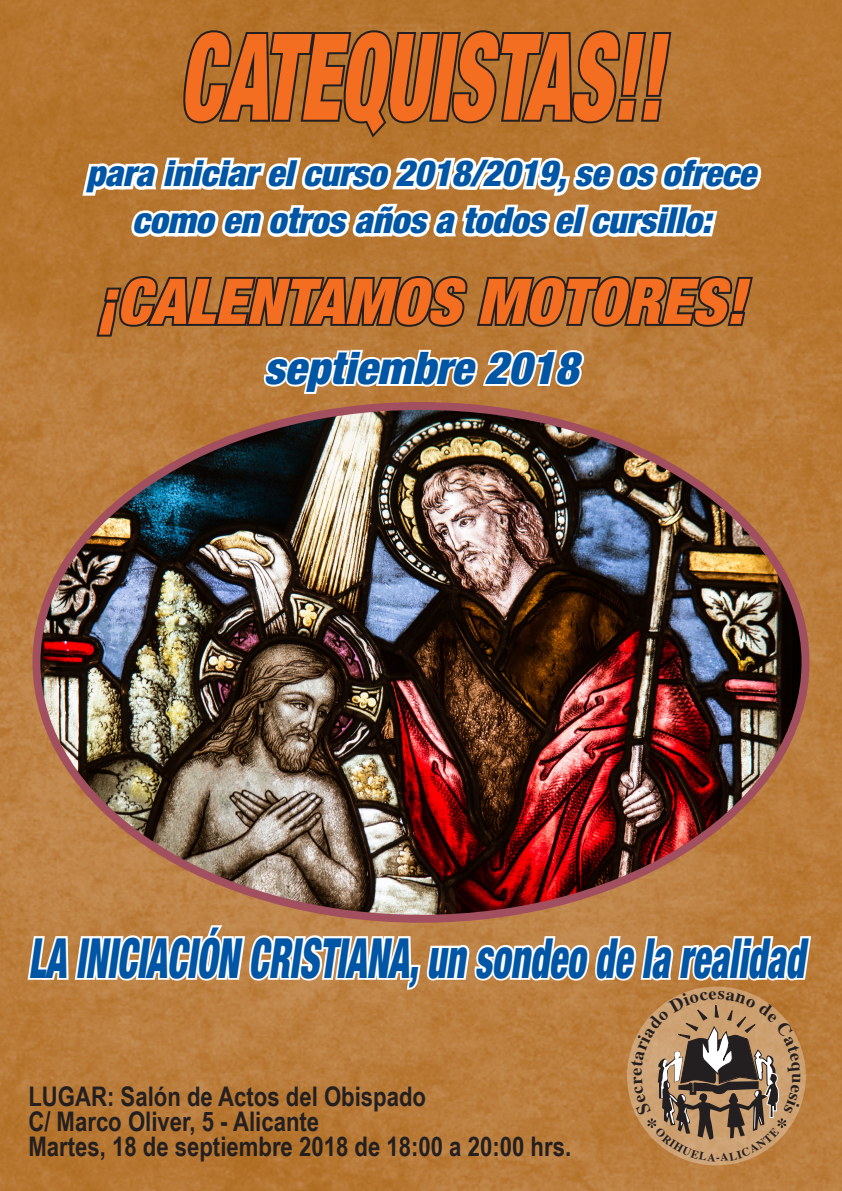
<style>
.page{position:relative;width:842px;height:1191px;background:#fff}
.page>*{position:absolute;margin:0;border:0;box-sizing:border-box;transform-origin:0 0}
.t1{font:italic 900 condensed 120px "Helvetica Neue";color:#f36e21;scale:.67 1}
.t2{font:italic 900 condensed 63px "Helvetica Neue";color:#f36e21}
.t3{font:italic 900 condensed 55.5px "Helvetica Neue";color:#0155a5;scale:.67 1}
.t4{font:italic 900 condensed 45px "Helvetica Neue";color:#0155a5}
.t5{font:italic 900 condensed 36px/47px "Helvetica Neue";color:#0155a5;text-align:center}
.t6{font:700 27px/25px "Arial Narrow";color:#231f20}
</style>
<div class="page">
<img style="left:0;top:0;width:842px;height:1191px">
<svg style="left:178px;top:28px;width:496px;height:113px;background:#8c5d2b"></svg>
<svg style="left:261px;top:348px;width:327px;height:49px"></svg>
<img style="left:36px;top:406px;width:769px;height:512px">
<svg style="left:94px;top:274px;width:661px;height:65px;background:#83592e"></svg>
<svg style="left:79px;top:154px;width:687px;height:87px"></svg>
<svg style="left:25px;top:923px;width:788px;height:238px;background:#bf8d58"></svg>
<h1 class="t1" style="left:179px;top:3px;width:722px">CATEQUISTAS!!</h1>
<h3 class="t5" style="left:86px;top:149px;width:671px">para iniciar el curso 2018/2019, se os ofrece como en otros años a todos el cursillo:</h3>
<h2 class="t2" style="left:97px;top:263px;width:650px">¡CALENTAMOS MOTORES!</h2>
<h3 class="t4" style="left:264px;top:340px;width:316px">septiembre 2018</h3>
<h3 class="t3" style="left:28px;top:923px;width:1160px">LA INICIACIÓN CRISTIANA, un sondeo de la realidad</h3>
<p class="t6" style="left:28px;top:1083px;width:544px">LUGAR: Salón de Actos del Obispado<br>C/ Marco Oliver, 5 - Alicante<br>Martes, 18 de septiembre 2018 de 18:00 a 20:00 hrs.</p>
</div>
